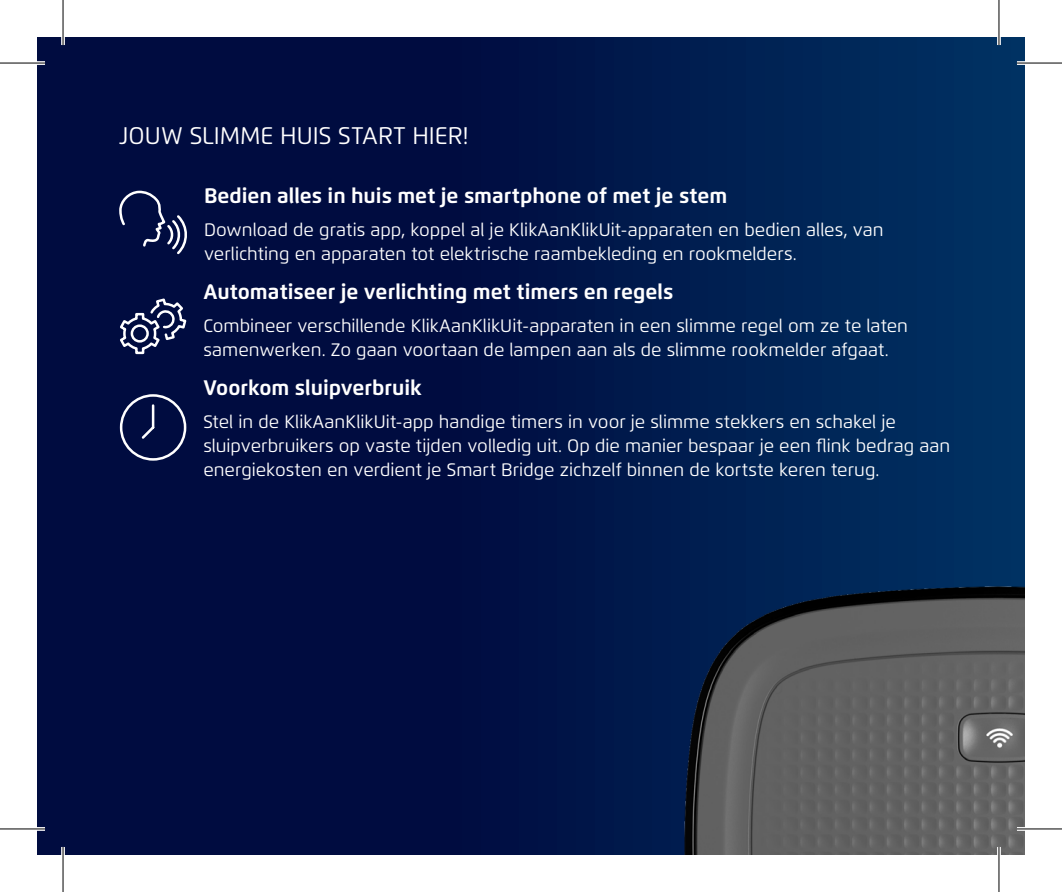
<style>
.page{position:relative;width:1062px;height:892px;background:#fff}
.page>*{position:absolute;margin:0;border:0;box-sizing:border-box;transform-origin:0 0}
.t1{font:24px "Flexo";color:#fff}
.t2{font:700 21px "Flexo";color:#fff}
.t3{font:18px/24px "Flexo";color:#fff}
</style>
<div class="page">
<div style="left:37px;top:37px;width:987px;height:817px;background:linear-gradient(to right,#000237,#002c5e)"></div>
<img style="left:522px;top:573px;width:502px;height:281px">
<svg style="left:118px;top:189px;width:70px;height:67px"></svg>
<svg style="left:118px;top:297px;width:70px;height:58px"></svg>
<svg style="left:119px;top:393px;width:69px;height:69px"></svg>
<svg style="left:37px;top:61px;width:8px;height:4px"></svg>
<svg style="left:1016px;top:61px;width:9px;height:4px"></svg>
<svg style="left:0;top:826px;width:45px;height:4px"></svg>
<svg style="left:1016px;top:826px;width:45px;height:4px"></svg>
<svg style="left:61px;top:37px;width:4px;height:8px"></svg>
<svg style="left:61px;top:846px;width:4px;height:9px"></svg>
<hr style="left:997px;top:0;width:3px;height:45px;background:#fff">
<hr style="left:997px;top:846px;width:3px;height:45px;background:#fff">
<hr style="left:0;top:62px;width:45px;height:2px;background:#000">
<hr style="left:1016px;top:62px;width:45px;height:2px;background:#000">
<hr style="left:0;top:828px;width:45px;height:1px;background:#000">
<hr style="left:1016px;top:828px;width:45px;height:1px;background:#000">
<hr style="left:62px;top:0;width:2px;height:45px;background:#000">
<hr style="left:62px;top:846px;width:2px;height:45px;background:#000">
<hr style="left:998px;top:0;width:1px;height:45px;background:#000">
<hr style="left:998px;top:846px;width:1px;height:45px;background:#000">
<p class="t1" style="left:119px;top:121px;width:351px">JOUW SLIMME HUIS START HIER!</p>
<p class="t2" style="left:204px;top:182px;width:525px">Bedien alles in huis met je smartphone of met je stem</p>
<p class="t3" style="left:204px;top:217px;width:681px">Download de gratis app, koppel al je KlikAanKlikUit-apparaten en bedien alles, van verlichting en apparaten tot elektrische raambekleding en rookmelders.</p>
<p class="t2" style="left:203px;top:278px;width:471px">Automatiseer je verlichting met timers en regels</p>
<p class="t3" style="left:203px;top:313px;width:706px">Combineer verschillende KlikAanKlikUit-apparaten in een slimme regel om ze te laten samenwerken. Zo gaan voortaan de lampen aan als de slimme rookmelder afgaat.</p>
<p class="t2" style="left:203px;top:374px;width:220px">Voorkom sluipverbruik</p>
<p class="t3" style="left:203px;top:409px;width:748px">Stel in de KlikAanKlikUit-app handige timers in voor je slimme stekkers en schakel je sluipverbruikers op vaste tijden volledig uit. Op die manier bespaar je een flink bedrag aan energiekosten en verdient je Smart Bridge zichzelf binnen de kortste keren terug.</p>
</div>
